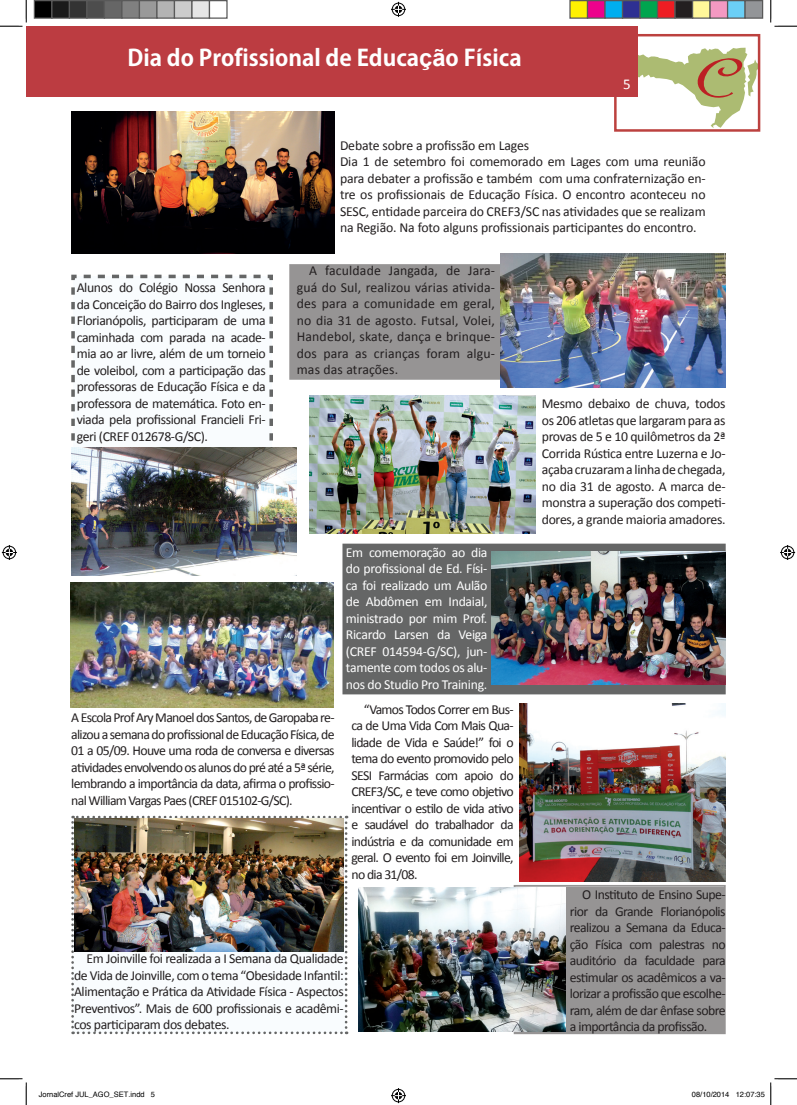
<style>
.page{position:relative;width:797px;height:1105px;background:#fff}
.page>*{position:absolute;margin:0;border:0;box-sizing:border-box;transform-origin:0 0}
.t1{font:700 22.5px "Adobe Gothic Std";color:#fff}
.t2{font:15px "Calibri";color:#fff}
.t3{font:13.75px/16.5px "Calibri";letter-spacing:-.02em;color:#231f20;text-align:justify}
.t4{font:13.75px/16.5px "Calibri";letter-spacing:-.02em;color:#fff;text-align:justify}
.t5{font:7.5px "Helvetica";color:#000}
.s1{font-family:"Arial";font-size:23.75px}
</style>
<div class="page">
<svg style="left:71px;top:816px;width:276px;height:218px"></svg>
<div style="left:342px;top:544px;width:383px;height:150px;background:#656666"></div>
<svg style="left:71px;top:274px;width:202px;height:167px"></svg>
<div style="left:289px;top:264px;width:211px;height:116px;background:#969494"></div>
<div style="left:513px;top:885px;width:212px;height:149px;background:#969494"></div>
<svg style="left:632px;top:48px;width:125px;height:80px"></svg>
<div style="left:614px;top:34px;width:146px;height:98px;border:2px solid #bc413f"></div>
<div style="left:26px;top:26px;width:611px;height:70px;background:#bc3c41"></div>
<img style="left:491px;top:552px;width:234px;height:132px">
<img style="left:310px;top:395px;width:225px;height:139px">
<img style="left:71px;top:111px;width:264px;height:142px">
<img style="left:71px;top:582px;width:263px;height:125px">
<img style="left:71px;top:447px;width:226px;height:129px">
<img style="left:500px;top:253px;width:225px;height:134px">
<img style="left:358px;top:887px;width:207px;height:145px">
<img style="left:519px;top:703px;width:206px;height:178px">
<img style="left:74px;top:819px;width:270px;height:132px">
<svg style="left:0;top:0;width:27px;height:27px"></svg>
<svg style="left:0;top:1078px;width:27px;height:27px"></svg>
<svg style="left:770px;top:0;width:27px;height:27px"></svg>
<svg style="left:391px;top:2px;width:15px;height:15px"></svg>
<svg style="left:391px;top:1088px;width:15px;height:15px"></svg>
<svg style="left:2px;top:545px;width:15px;height:15px"></svg>
<svg style="left:780px;top:545px;width:15px;height:15px"></svg>
<div style="left:34px;top:1px;width:18px;height:17px;background:#000"></div>
<div style="left:34px;top:0;width:18px;height:19px;border:1px solid #595959"></div>
<div style="left:52px;top:1px;width:17px;height:17px;background:#1a1a1a"></div>
<div style="left:51px;top:0;width:19px;height:19px;border:1px solid #595959"></div>
<div style="left:69px;top:1px;width:18px;height:17px;background:#333"></div>
<div style="left:69px;top:0;width:19px;height:19px;border:1px solid #595959"></div>
<div style="left:87px;top:1px;width:17px;height:17px;background:#4d4d4d"></div>
<div style="left:86px;top:0;width:19px;height:19px;border:1px solid #595959"></div>
<div style="left:104px;top:1px;width:18px;height:17px;background:#666"></div>
<div style="left:104px;top:0;width:18px;height:19px;border:1px solid #595959"></div>
<div style="left:122px;top:1px;width:17px;height:17px;background:#808080"></div>
<div style="left:121px;top:0;width:19px;height:19px;border:1px solid #595959"></div>
<div style="left:139px;top:1px;width:18px;height:17px;background:#999"></div>
<div style="left:139px;top:0;width:19px;height:19px;border:1px solid #595959"></div>
<div style="left:157px;top:1px;width:17px;height:17px;background:#b3b3b3"></div>
<div style="left:156px;top:0;width:19px;height:19px;border:1px solid #595959"></div>
<div style="left:174px;top:1px;width:18px;height:17px;background:#ccc"></div>
<div style="left:174px;top:0;width:18px;height:19px;border:1px solid #595959"></div>
<div style="left:192px;top:1px;width:17px;height:17px;background:#e6e6e6"></div>
<div style="left:191px;top:0;width:19px;height:19px;border:1px solid #595959"></div>
<div style="left:209px;top:0;width:19px;height:19px;border:1px solid #595959"></div>
<div style="left:570px;top:1px;width:17px;height:17px;background:#fff101"></div>
<div style="left:569px;top:0;width:19px;height:19px;border:1px solid #595959"></div>
<div style="left:587px;top:1px;width:18px;height:17px;background:#ed028c"></div>
<div style="left:587px;top:0;width:18px;height:19px;border:1px solid #595959"></div>
<div style="left:605px;top:1px;width:17px;height:17px;background:#00aeef"></div>
<div style="left:604px;top:0;width:19px;height:19px;border:1px solid #595959"></div>
<div style="left:622px;top:1px;width:18px;height:17px;background:#2e3092"></div>
<div style="left:622px;top:0;width:18px;height:19px;border:1px solid #595959"></div>
<div style="left:640px;top:1px;width:17px;height:17px;background:#00a54f"></div>
<div style="left:639px;top:0;width:19px;height:19px;border:1px solid #595959"></div>
<div style="left:657px;top:1px;width:18px;height:17px;background:#ee1d23"></div>
<div style="left:657px;top:0;width:18px;height:19px;border:1px solid #595959"></div>
<div style="left:675px;top:1px;width:17px;height:17px;background:#231f20"></div>
<div style="left:674px;top:0;width:19px;height:19px;border:1px solid #595959"></div>
<div style="left:692px;top:1px;width:18px;height:17px;background:#fff79a"></div>
<div style="left:692px;top:0;width:18px;height:19px;border:1px solid #595959"></div>
<div style="left:710px;top:1px;width:17px;height:17px;background:#f499c2"></div>
<div style="left:709px;top:0;width:19px;height:19px;border:1px solid #595959"></div>
<div style="left:727px;top:1px;width:18px;height:17px;background:#6bcff6"></div>
<div style="left:727px;top:0;width:18px;height:19px;border:1px solid #595959"></div>
<div style="left:745px;top:1px;width:17px;height:17px;background:#939598"></div>
<div style="left:744px;top:0;width:19px;height:19px;border:1px solid #595959"></div>
<svg style="left:770px;top:1078px;width:27px;height:27px"></svg>
<h1 class="t1" style="left:127px;top:44px;width:396px">Dia do Profissional de Educa<span class="s1">çã</span>o F<span class="s1">í</span>sica</h1>
<p class="t2" style="left:623px;top:75px;width:9px">5</p>
<p class="t3" style="left:77px;top:279px;width:191px">Alunos do Colégio Nossa Senhora da Conceição do Bairro dos Ingleses, Florianópolis, participaram de uma caminhada com parada na acade&shy;mia ao ar livre, além de um torneio de voleibol, com a participação das professoras de Educação Física e da professora de matemática. Foto en&shy;viada pela profissional Francieli Fri&shy;geri (CREF 012678-G/SC).</p>
<p class="t3" style="left:340px;top:137px;width:367px;text-align:left">Debate sobre a profissão em Lages<br>Dia 1 de setembro foi comemorado em Lages com uma reunião para debater a profissão e também com uma confraternização en&shy;tre os profissionais de Educação Física. O encontro aconteceu no SESC, entidade parceira do CREF3/SC nas atividades que se realizam na Região. Na foto alguns profissionais participantes do encontro.</p>
<p class="t3" style="left:297px;top:263px;width:200px;text-indent:12px">A faculdade Jangada, de Jara&shy;guá do Sul, realizou várias ativida&shy;des para a comunidade em geral, no dia 31 de agosto. Futsal, Volei, Handebol, skate, dança e brinque&shy;dos para as crianças foram algu&shy;mas das atrações.</p>
<p class="t4" style="left:346px;top:544px;width:143px">Em comemoração ao dia do profissional de Ed. Físi&shy;ca foi realizado um Aulão de Abdômen em Indaial, ministrado por mim Prof.<br>Ricardo Larsen da Veiga (CREF 014594-G/SC), jun&shy;tamente com todos os alu&shy;nos do Studio Pro Training.</p>
<p class="t3" style="left:541px;top:395px;width:185px">Mesmo debaixo de chuva, todos os 206 atletas que largaram para as provas de 5 e 10 quilômetros da 2ª Corrida Rústica entre Luzerna e Jo&shy;açaba cruzaram a linha de chegada, no dia 31 de agosto. A marca de&shy;monstra a superação dos competi&shy;dores, a grande maioria amadores.</p>
<p class="t3" style="left:71px;top:710px;width:265px">A Escola Prof Ary Manoel dos Santos, de Garopaba re&shy;alizou a semana do profissional de Educação Física, de 01 a 05/09. Houve uma roda de conversa e diversas atividades envolvendo os alunos do pré até a 5ª série, lembrando a importância da data, afirma o profissio&shy;nal William Vargas Paes (CREF 015102-G/SC).</p>
<p class="t3" style="left:351px;top:701px;width:164px;text-indent:12px">“Vamos Todos Correr em Bus&shy;ca de Uma Vida Com Mais Qua&shy;lidade de Vida e Saúde!” foi o tema do evento promovido pelo SESI Farmácias com apoio do CREF3/SC, e teve como objetivo incentivar o estilo de vida ativo e saudável do trabalhador da indústria e da comunidade em geral. O evento foi em Joinville, no dia 31/08.</p>
<p class="t3" style="left:74px;top:950px;width:271px;text-indent:12px">Em Joinville foi realizada a I Semana da Qualidade de Vida de Joinville, com o tema “Obesidade Infantil:<br>Alimentação e Prática da Atividade Física - Aspectos Preventivos”. Mais de 600 profissionais e acadêmi&shy;cos participaram dos debates.</p>
<p class="t3" style="left:570px;top:887px;width:157px;text-indent:12px">O Instituto de Ensino Supe&shy;rior da Grande Florianópolis realizou a Semana da Educa&shy;ção Física com palestras no auditório da faculdade para estimular os acadêmicos a va&shy;lorizar a profissão que escolhe&shy;ram, além de dar ênfase sobre a importância da profissão.</p>
<p class="t5" style="left:39px;top:1090px;width:118px">JornalCref JUL_AGO_SET.indd 5</p>
<p class="t5" style="left:692px;top:1090px;width:74px">08/10/2014 12:07:35</p>
</div>
